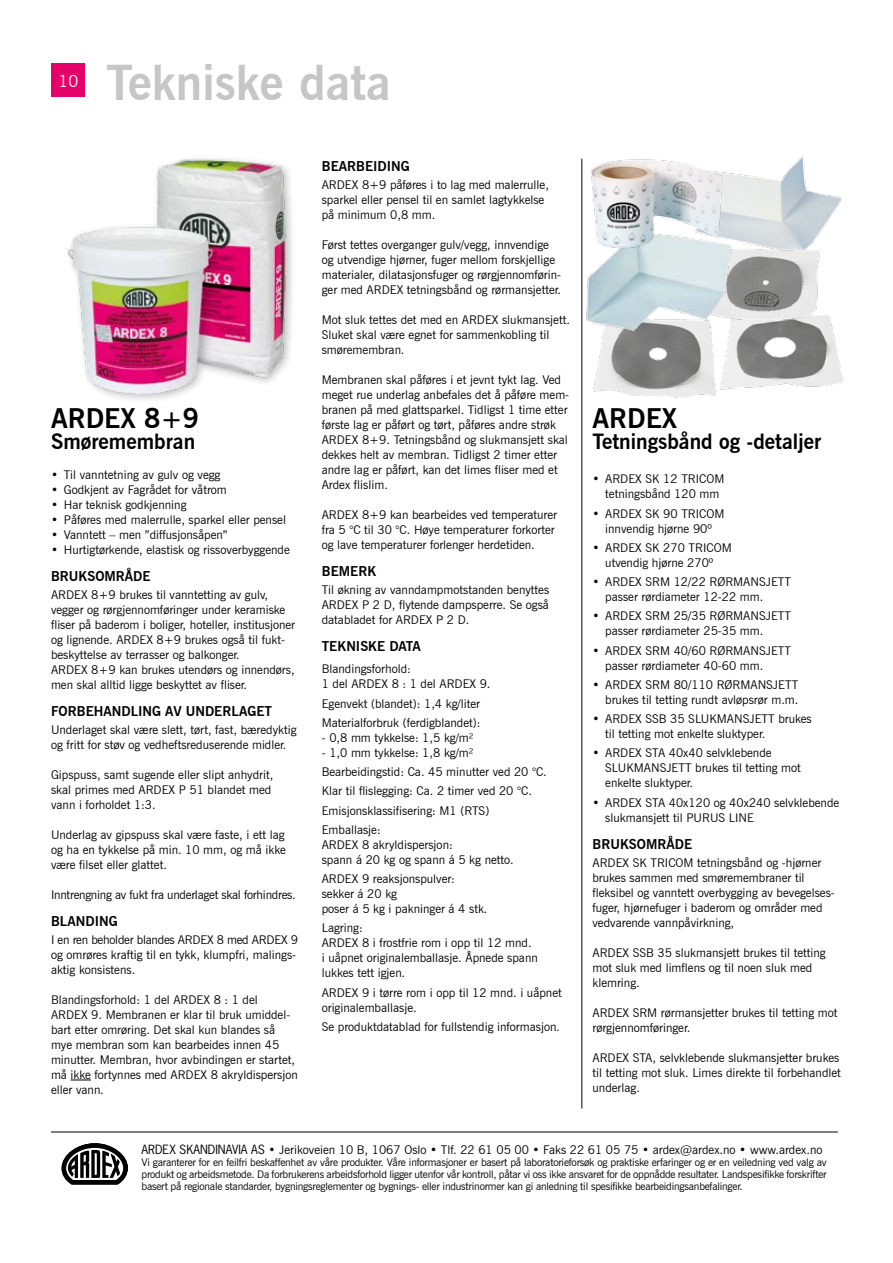
<style>
.page{position:relative;width:893px;height:1263px;background:#fff}
.page>*{position:absolute;margin:0;border:0;box-sizing:border-box;transform-origin:0 0}
.t1{font:700 48px "News Gothic BT";color:#c6c6c6}
.t2{font:700 27px "News Gothic BT";color:#000}
.t3{font:700 21px "News Gothic BT";color:#000}
.t4{font:16.5px "News Gothic BT";color:#fff}
.t5{font:700 13.5px "News Gothic BT";color:#000}
.t6{font:12px/15px "News Gothic BT";color:#000}
.t7{font:12px "News Gothic BT";letter-spacing:-.02em;color:#000}
.t8{font:10.5px/12px "News Gothic BT";letter-spacing:-.02em;color:#000;text-align:justify}
.s1{font-family:"News Gothic Std"}
</style>
<div class="page">
<div style="left:52px;top:64px;width:33px;height:33px;background:#e60069"></div>
<svg style="left:71px;top:1080px;width:20px;height:1px"></svg>
<img style="left:68px;top:159px;width:224px;height:241px">
<img style="left:725px;top:156px;width:117px;height:77px">
<img style="left:593px;top:333px;width:117px;height:65px">
<img style="left:710px;top:336px;width:134px;height:60px">
<img style="left:696px;top:233px;width:139px;height:103px">
<img style="left:586px;top:229px;width:147px;height:104px">
<img style="left:588px;top:159px;width:137px;height:93px">
<svg style="left:62px;top:1143px;width:66px;height:41px"></svg>
<hr style="left:51px;top:1131px;width:787px;height:1px;background:#000">
<hr style="left:582px;top:159px;width:1px;height:949px;background:#000">
<h3 class="t4" style="left:58px;top:71px;width:21px">10</h3>
<h1 class="t1" style="left:106px;top:54px;width:286px">Tekniske data</h1>
<h2 class="t2" style="left:51px;top:402px;width:150px">ARDEX 8+9</h2>
<h3 class="t3" style="left:51px;top:428px;width:146px">Smøremembran</h3>
<p class="t6" style="left:51px;top:467px;width:171px">• Til vanntetning av gulv og vegg</p>
<p class="t6" style="left:51px;top:482px;width:177px">• Godkjent av Fagrådet for våtrom</p>
<p class="t6" style="left:51px;top:497px;width:137px">• Har teknisk godkjenning</p>
<p class="t6" style="left:51px;top:512px;width:236px">• Påføres med malerrulle, sparkel eller pensel</p>
<p class="t6" style="left:51px;top:527px;width:178px">• Vanntett – men ”diffusjonsåpen”</p>
<p class="t6" style="left:51px;top:542px;width:240px">• Hurtigtørkende, elastisk og rissoverbyggende</p>
<p class="t5" style="left:51px;top:568px;width:101px">BRUKSOMRÅDE</p>
<p class="t6" style="left:51px;top:587px;width:246px">ARDEX 8+9 brukes til vanntetting av gulv, vegger og rørgjennomføringer under keramiske fliser på baderom i boliger, hoteller, institusjoner og lignende. ARDEX 8+9 brukes også til fukt&shy;beskyttelse av terrasser og balkonger.<br>ARDEX 8+9 kan brukes utendørs og innendørs, men skal alltid ligge beskyttet av fliser.</p>
<p class="t5" style="left:51px;top:703px;width:223px">FORBEHANDLING AV UNDERLAGET</p>
<p class="t6" style="left:51px;top:722px;width:247px">Underlaget skal være slett, tørt, fast, bæredyktig og fritt for støv og vedheftsreduserende midler.</p>
<p class="t6" style="left:51px;top:767px;width:224px">Gipspuss, samt sugende eller slipt anhydrit, skal primes med ARDEX P 51 blandet med vann i forholdet 1:3.</p>
<p class="t6" style="left:51px;top:827px;width:236px;text-align:justify">Underlag av gipspuss skal være faste, i ett lag og ha en tykkelse på min. 10 mm, og må ikke være filset eller glattet.</p>
<p class="t7" style="left:51px;top:887px;width:246px">Inntrengning av fukt fra underlaget skal forhindres.</p>
<p class="t5" style="left:51px;top:913px;width:68px">BLANDING</p>
<p class="t6" style="left:51px;top:932px;width:248px">I en ren beholder blandes ARDEX 8 med ARDEX 9 og omrøres kraftig til en tykk, klumpfri, malings&shy;aktig konsistens.</p>
<p class="t6" style="left:51px;top:992px;width:248px">Blandingsforhold: 1 del ARDEX 8 : 1 del<br>ARDEX 9. Membranen er klar til bruk umiddel&shy;bart etter omrøring. Det skal kun blandes så mye membran som kan bearbeides innen 45 minutter. Membran, hvor avbindingen er startet, må ikke fortynnes med ARDEX 8 akryldispersjon eller vann.</p>
<p class="t5" style="left:322px;top:158px;width:90px">BEARBEIDING</p>
<p class="t6" style="left:322px;top:177px;width:229px">ARDEX 8+9 påføres i to lag med malerrulle, sparkel eller pensel til en samlet lagtykkelse på minimum 0,8 mm.</p>
<p class="t6" style="left:322px;top:237px;width:241px">Først tettes overganger gulv/vegg, innvendige og utvendige hjørner, fuger mellom forskjellige materialer, dilatasjonsfuger og rørgjennomførin&shy;ger med ARDEX tetningsbånd og rørmansjetter.</p>
<p class="t6" style="left:322px;top:312px;width:250px">Mot sluk tettes det med en ARDEX slukmansjett.<br>Sluket skal være egnet for sammenkobling til smøremembran.</p>
<p class="t6" style="left:322px;top:372px;width:249px">Membranen skal påføres i et jevnt tykt lag. Ved meget rue underlag anbefales det å påføre mem&shy;branen på med glattsparkel. Tidligst 1 time etter første lag er påført og tørt, påføres andre strøk ARDEX 8+9. Tetningsbånd og slukmansjett skal dekkes helt av membran. Tidligst 2 timer etter andre lag er påført, kan det limes fliser med et Ardex flislim.</p>
<p class="t6" style="left:322px;top:507px;width:237px">ARDEX 8+9 kan bearbeides ved temperaturer fra 5 °C til 30 °C. Høye temperaturer forkorter og lave temperaturer forlenger herdetiden.</p>
<p class="t5" style="left:322px;top:563px;width:56px">BEMERK</p>
<p class="t6" style="left:322px;top:582px;width:229px;text-align:justify">Til økning av vanndampmotstanden benyttes ARDEX P 2 D, flytende dampsperre. Se også databladet for ARDEX P 2 D.</p>
<p class="t5" style="left:322px;top:638px;width:101px">TEKNISKE DATA</p>
<p class="t6" style="left:322px;top:661px;width:170px">Blandingsforhold:<br>1 del ARDEX 8 : 1 del ARDEX 9.</p>
<p class="t6" style="left:322px;top:694px;width:160px;line-height:19.2px">Egenvekt (blandet): 1,4 kg/liter<br>Materialforbruk (ferdigblandet):</p>
<p class="t6" style="left:322px;top:730px;width:153px">- 0,8 mm tykkelse: 1,5 kg/m²</p>
<p class="t6" style="left:322px;top:743px;width:227px;line-height:19.2px">- 1,0 mm tykkelse: 1,8 kg/m²<br>Bearbeidingstid: Ca. 45 minutter ved 20 °C.<br>Klar til flislegging: Ca. 2 timer ved 20 °C.<br>Emisjonsklassifisering: M1 (RTS)<br>Emballasje:</p>
<p class="t6" style="left:322px;top:837px;width:193px">ARDEX 8 akryldispersjon:<br>spann á 20 kg og spann á 5 kg netto.</p>
<p class="t6" style="left:322px;top:871px;width:167px">ARDEX 9 reaksjonspulver: sekker á 20 kg<br>poser á 5 kg i pakninger á 4 stk.</p>
<p class="t6" style="left:322px;top:920px;width:218px">Lagring:<br>ARDEX 8 i frostfrie rom i opp til 12 mnd.<br>i uåpnet originalemballasje. Åpnede spann lukkes tett igjen.</p>
<p class="t6" style="left:322px;top:985px;width:242px">ARDEX 9 i tørre rom i opp til 12 mnd. i uåpnet originalemballasje.</p>
<p class="t6" style="left:322px;top:1019px;width:240px">Se produktdatablad for fullstendig informasjon.</p>
<h2 class="t2" style="left:592px;top:402px;width:86px">ARDEX</h2>
<h3 class="t3" style="left:592px;top:429px;width:231px">Tetningsbånd og -detaljer</h3>
<p class="t6" style="left:605px;top:471px;width:121px;text-indent:-13px">• ARDEX SK 12 TRICOM tetningsbånd 120 mm</p>
<p class="t6" style="left:592px;top:506px;width:133px;text-align:center">• ARDEX SK 90 TRICOM innvendig hjørne 90º</p>
<p class="t6" style="left:592px;top:540px;width:141px;text-align:center">• ARDEX SK 270 TRICOM utvendig hjørne 270º</p>
<p class="t6" style="left:605px;top:574px;width:187px;text-indent:-13px">• ARDEX SRM 12/22 RØRMANSJETT passer rørdiameter 12-22 mm.</p>
<p class="t6" style="left:605px;top:608px;width:187px;text-indent:-13px">• ARDEX SRM 25/35 RØRMANSJETT passer rørdiameter 25-35 mm.</p>
<p class="t6" style="left:605px;top:643px;width:187px;text-indent:-13px">• ARDEX SRM 40/60 RØRMANSJETT passer rørdiameter 40-60 mm.</p>
<p class="t6" style="left:592px;top:677px;width:208px;text-align:right">• ARDEX SRM 80/110 RØRMANSJETT brukes til tetting rundt avløpsrør m.m.</p>
<p class="t6" style="left:605px;top:711px;width:208px;text-indent:-13px">• ARDEX SSB 35 SLUKMANSJETT brukes til tetting mot enkelte sluktyper.</p>
<p class="t6" style="left:605px;top:745px;width:197px;text-indent:-13px">• ARDEX STA 40x40 selvklebende<br>SLUKMANSJETT brukes til tetting mot enkelte sluktyper.</p>
<p class="t6" style="left:605px;top:795px;width:236px;text-indent:-13px">• ARDEX STA 40x120 og 40x240 selvklebende slukmansjett til PURUS LINE</p>
<p class="t5" style="left:592px;top:836px;width:101px">BRUKSOMRÅDE</p>
<p class="t6" style="left:592px;top:855px;width:244px">ARDEX SK TRICOM tetningsbånd og -hjørner brukes sammen med smøremembraner til fleksibel og vanntett overbygging av bevegelses&shy;fuger, hjørnefuger i baderom og områder med vedvarende vannpåvirkning,</p>
<p class="t6" style="left:592px;top:945px;width:235px">ARDEX SSB 35 slukmansjett brukes til tetting mot sluk med limflens og til noen sluk med klemring.</p>
<p class="t6" style="left:592px;top:1005px;width:246px">ARDEX SRM rørmansjetter brukes til tetting mot rørgjennomføringer.</p>
<p class="t6" style="left:592px;top:1050px;width:250px">ARDEX STA, selvklebende slukmansjetter brukes til tetting mot sluk. Limes direkte til forbehandlet underlag.</p>
<p class="t6" style="left:142px;top:1142px;width:682px"><span class="s1">ARDEX SKANDINAVIA AS</span> • Jerikoveien 10 B, 1067 Oslo • Tlf. 22 61 05 00 • Faks 22 61 05 75 • ardex@ardex.no • www.ardex.no</p>
<p class="t8" style="left:142px;top:1156px;width:687px">Vi garanterer for en feilfri beskaffenhet av våre produkter. Våre informasjoner er basert på laboratorieforsøk og praktiske erfaringer og er en veiledning ved valg av produkt og arbeidsmetode. Da forbrukerens arbeidsforhold ligger utenfor vår kontroll, påtar vi oss ikke ansvaret for de oppnådde resultater. Landspesifikke forskrifter basert på regionale standarder, bygningsreglementer og bygnings- eller industrinormer kan gi anledning til spesifikke bearbeidingsanbefalinger.</p>
</div>
